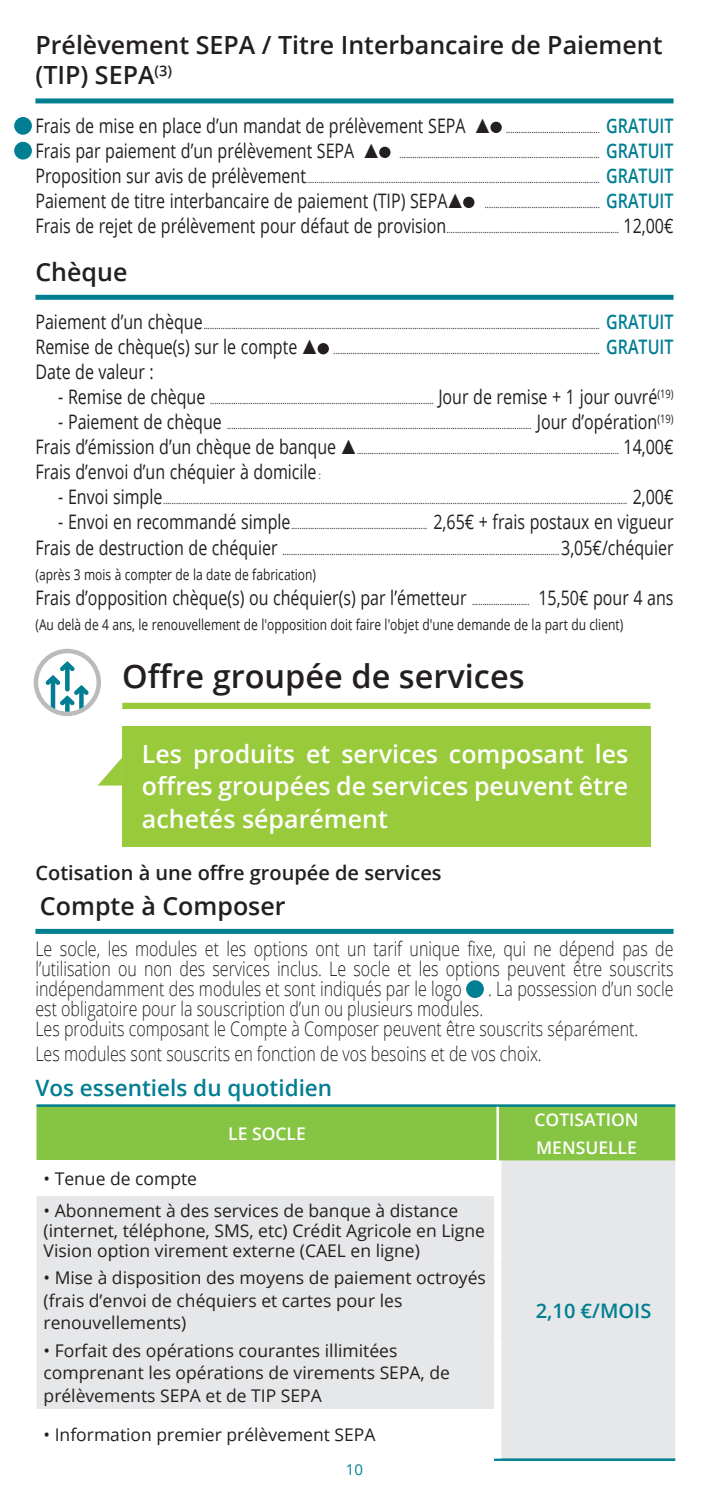
<style>
.page{position:relative;width:709px;height:1489px;background:#fff}
.page>*{position:absolute;margin:0;border:0;box-sizing:border-box;transform-origin:0 0}
.t1{font:600 32.5px "Open Sans";color:#231f20}
.t2{font:600 25px/32.5px "Open Sans";color:#fff;text-align:justify}
.t3{font:600 25px/30px "Open Sans";color:#231f20}
.t4{font:600 22.5px "Open Sans";color:#007e92}
.t5{font:300 20px/20px "Open Sans";color:#231f20;text-align:justify;scale:.8 1}
.t6{font:20px "Open Sans";color:#231f20;scale:.8 1}
.t7{font:600 20px "Open Sans";color:#231f20}
.t8{font:600 20px "Open Sans";color:#007e92}
.t9{font:17.5px/22.5px "Open Sans";color:#231f20}
.t10{font:600 17.5px/27.5px "Open Sans";color:#fff}
.t11{font:15px "Open Sans";color:#231f20;scale:.8 1}
.t12{font:15px "Open Sans";color:#007e92}
.t13{font:10px "Open Sans";color:#231f20;scale:.8 1}
.s1{font-weight:600;font-size:20px;color:#007e92}
.s2{font-size:20px}
.s3{font-size:10px}
</style>
<div class="page">
<div style="left:35px;top:98px;width:638px;height:5px;background:#007e92"></div>
<div style="left:35px;top:295px;width:638px;height:5px;background:#007e92"></div>
<div style="left:35px;top:928px;width:638px;height:5px;background:#007e92"></div>
<div style="left:490px;top:122px;width:12px;height:11px;background:#231f20;border-radius:50%"></div>
<div style="left:379px;top:147px;width:11px;height:11px;background:#231f20;border-radius:50%"></div>
<div style="left:463px;top:197px;width:11px;height:11px;background:#231f20;border-radius:50%"></div>
<div style="left:317px;top:343px;width:12px;height:11px;background:#231f20;border-radius:50%"></div>
<div style="left:122px;top:726px;width:528px;height:120px;background:#99ca3b"></div>
<svg style="left:98px;top:758px;width:24px;height:27px"></svg>
<svg style="left:34px;top:648px;width:67px;height:68px"></svg>
<div style="left:122px;top:702px;width:528px;height:7px;background:#99ca3b"></div>
<div style="left:36px;top:1106px;width:639px;height:54px;background:#86c443"></div>
<svg style="left:36px;top:1160px;width:639px;height:298px;fill:#e6e7e9"></svg>
<hr style="left:36px;top:1104px;width:461px;height:2px;background:#007e92">
<hr style="left:497px;top:1104px;width:178px;height:2px;background:#007e92">
<hr style="left:494px;top:1458px;width:181px;height:2px;background:#007e92">
<div style="left:494px;top:1160px;width:7px;height:35px;background:#fff"></div>
<div style="left:494px;top:1195px;width:7px;height:68px;background:#fff"></div>
<div style="left:494px;top:1263px;width:7px;height:73px;background:#fff"></div>
<div style="left:494px;top:1336px;width:7px;height:72px;background:#fff"></div>
<div style="left:494px;top:1408px;width:7px;height:50px;background:#fff"></div>
<hr style="left:496px;top:1106px;width:3px;height:54px;background:#fff">
<div style="left:14px;top:117px;width:18px;height:18px;background:#007e92;border-radius:50%"></div>
<div style="left:14px;top:142px;width:18px;height:17px;background:#007e92;border-radius:50%"></div>
<div style="left:466px;top:980px;width:18px;height:17px;background:#007e92;border-radius:50%"></div>
<h2 class="t3" style="left:35px;top:30px;width:628px">Prélèvement SEPA / Titre Interbancaire de Paiement (TIP) SEPA<sup>(3)</sup></h2>
<h3 class="t6" style="left:35px;top:112px;width:539px">Frais de mise en place d’un mandat de prélèvement SEPA</h3>
<p class="t13" style="left:506px;top:122px;width:211px">............................................ <span class="s1">GRATUIT</span></p>
<h3 class="t6" style="left:35px;top:137px;width:400px">Frais par paiement d’un prélèvement SEPA</h3>
<p class="t13" style="left:399px;top:147px;width:344px">.............................................................................................. <span class="s1">GRATUIT</span></p>
<p class="t13" style="left:35px;top:172px;width:799px"><span class="s2">Proposition sur avis de prélèvement</span>.......................................................................................................................................... <span class="s1">GRATUIT</span></p>
<h3 class="t6" style="left:35px;top:187px;width:516px">Paiement de titre interbancaire de paiement (TIP) SEPA</h3>
<p class="t13" style="left:485px;top:197px;width:237px">...................................................... <span class="s1">GRATUIT</span></p>
<p class="t13" style="left:35px;top:222px;width:799px"><span class="s2">Frais de rejet de prélèvement pour défaut de provision</span>................................................................................. <span class="s2">12,00€</span></p>
<h2 class="t3" style="left:35px;top:256px;width:93px">Chèque</h2>
<p class="t13" style="left:35px;top:319px;width:799px"><span class="s2">Paiement d’un chèque</span>.......................................................................................................................................................................................... <span class="s1">GRATUIT</span></p>
<h3 class="t6" style="left:35px;top:333px;width:329px">Remise de chèque(s) sur le compte</h3>
<p class="t13" style="left:333px;top:344px;width:426px">............................................................................................................................. <span class="s1">GRATUIT</span></p>
<h3 class="t6" style="left:35px;top:358px;width:149px">Date de valeur :</h3>
<p class="t13" style="left:58px;top:394px;width:770px"><span class="s2">- Remise de chèque</span> ......................................................................................................... <span class="s2">Jour de remise + 1 jour ouvré</span><sup>(19)</sup></p>
<p class="t13" style="left:58px;top:419px;width:770px"><span class="s2">- Paiement de chèque</span> ............................................................................................................................................... <span class="s2">Jour d’opération</span><sup>(19)</sup></p>
<p class="t13" style="left:35px;top:444px;width:799px"><span class="s2">Frais d’émission d’un chèque de banque</span> ........................................................................................................................... <span class="s2">14,00€</span></p>
<h3 class="t6" style="left:35px;top:458px;width:358px">Frais d’envoi d’un chéquier à domicile <span class="s3">:</span></h3>
<p class="t13" style="left:58px;top:494px;width:770px"><span class="s2">- Envoi simple</span>.......................................................................................................................................................................................................................... <span class="s2">2,00€</span></p>
<p class="t13" style="left:58px;top:519px;width:770px"><span class="s2">- Envoi en recommandé simple</span>................................................................ <span class="s2">2,65€ + frais postaux en vigueur</span></p>
<p class="t13" style="left:35px;top:544px;width:799px"><span class="s2">Frais de destruction de chéquier</span> .................................................................................................................................. <span class="s2">3,05€/chéquier</span></p>
<h3 class="t11" style="left:35px;top:563px;width:352px">(après 3 mois à compter de la date de fabrication)</h3>
<h3 class="t6" style="left:35px;top:583px;width:799px">Frais d’opposition chèque(s) ou chéquier(s) par l’émetteur <span class="s3">...........................</span> 15,50€ pour 4 ans</h3>
<h3 class="t11" style="left:35px;top:613px;width:736px">(Au delà de 4 ans, le renouvellement de l'opposition doit faire l'objet d'une demande de la part du client)</h3>
<h1 class="t1" style="left:122px;top:653px;width:404px">Offre groupée de services</h1>
<h2 class="t2" style="left:142px;top:736px;width:488px">Les produits et services composant les offres groupées de services peuvent être achetés séparément</h2>
<h3 class="t7" style="left:35px;top:858px;width:408px">Cotisation à une offre groupée de services</h3>
<h2 class="t3" style="left:40px;top:890px;width:247px">Compte à Composer</h2>
<h3 class="t5" style="left:35px;top:938px;width:799px">Le socle, les modules et les options ont un tarif unique fixe, qui ne dépend pas de l’utilisation ou non des services inclus. Le socle et les options peuvent être souscrits indépendamment des modules et sont indiqués par le logo</h3>
<h3 class="t5" style="left:488px;top:978px;width:233px">. La possession d’un socle</h3>
<h3 class="t5" style="left:35px;top:998px;width:755px">est obligatoire pour la souscription d’un ou plusieurs modules.<br>Les produits composant le Compte à Composer peuvent être souscrits séparément.</h3>
<h3 class="t5" style="left:35px;top:1043px;width:634px">Les modules sont souscrits en fonction de vos besoins et de vos choix.</h3>
<h3 class="t4" style="left:35px;top:1072px;width:298px">Vos essentiels du quotidien</h3>
<h3 class="t9" style="left:44px;top:1166px;width:155px">• Tenue de compte</h3>
<h3 class="t10" style="left:228px;top:1119px;width:79px">LE SOCLE</h3>
<h3 class="t9" style="left:44px;top:1199px;width:443px;line-height:20px">• Abonnement à des services de banque à distance (internet, téléphone, SMS, etc) Crédit Agricole en Ligne<br>Vision option virement externe (CAEL en ligne)</h3>
<h3 class="t9" style="left:44px;top:1265px;width:444px">• Mise à disposition des moyens de paiement octroyés (frais d’envoi de chéquiers et cartes pour les renouvellements)</h3>
<h3 class="t9" style="left:44px;top:1338px;width:408px">• Forfait des opérations courantes illimitées comprenant les opérations de virements SEPA, de prélèvements SEPA et de TIP SEPA</h3>
<h3 class="t9" style="left:44px;top:1422px;width:333px">• Information premier prélèvement SEPA</h3>
<h3 class="t12" style="left:346px;top:1458px;width:19px">10</h3>
<h3 class="t10" style="left:534px;top:1105px;width:106px">COTISATION<br>MENSUELLE</h3>
<h3 class="t8" style="left:536px;top:1296px;width:117px">2,10 €/MOIS</h3>
</div>
